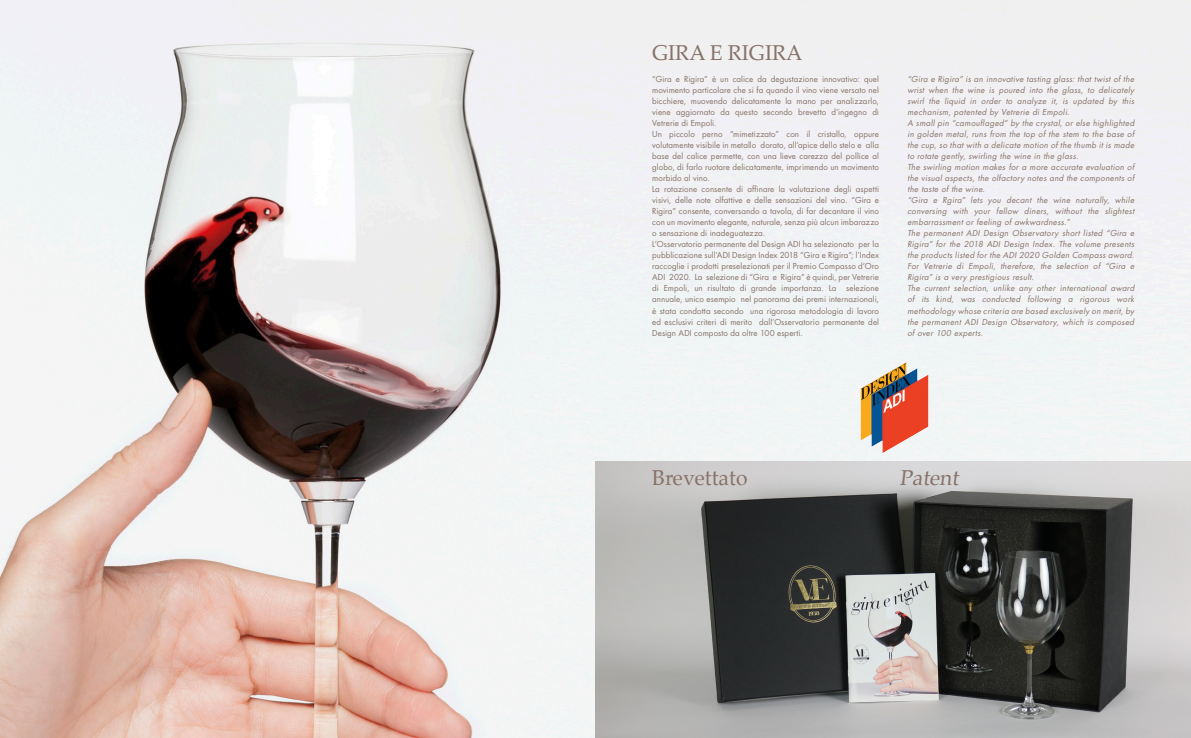
<style>
.page{position:relative;width:1191px;height:738px;background:#fff}
.page>*{position:absolute;margin:0;border:0;box-sizing:border-box;transform-origin:0 0}
.t1{font:21px "Palatino";color:#877269}
.t2{font:8px/11px "Futura";letter-spacing:.01em;color:#877269;text-align:justify}
.t3{font:italic 8px/11px "Futura";letter-spacing:.035em;color:#877269;text-align:justify}
</style>
<div class="page">
<img style="left:0;top:0;width:1191px;height:737px">
<img style="left:595px;top:461px;width:596px;height:276px">
<img style="left:855px;top:360px;width:78px;height:94px">
<p class="t1" style="left:652px;top:35px;width:152px">GIRA E RIGIRA</p>
<p class="t2" style="left:652px;top:74px;width:228px">“Gira e Rigira” è un calice da degustazione innovativo: quel movimento particolare che si fa quando il vino viene versato nel bicchiere, muovendo delicatamente la mano per analizzarlo, viene aggiornato da questo secondo brevetto d’ingegno di Vetrerie di Empoli.</p>
<p class="t2" style="left:652px;top:129px;width:228px">Un piccolo perno “mimetizzato” con il cristallo, oppure volutamente visibile in metallo dorato, all’apice dello stelo e alla base del calice permette, con una lieve carezza del pollice al globo, di farlo ruotare delicatamente, imprimendo un movimento morbido al vino.</p>
<p class="t2" style="left:652px;top:184px;width:228px">La rotazione consente di affinare la valutazione degli aspetti visivi, delle note olfattive e delle sensazioni del vino. “Gira e Rigira” consente, conversando a tavola, di far decantare il vino con un movimento elegante, naturale, senza più alcun imbarazzo o sensazione di inadeguatezza.</p>
<p class="t2" style="left:652px;top:239px;width:228px">L’Osservatorio permanente del Design ADI ha selezionato per la pubblicazione sull’ADI Design Index 2018 “Gira e Rigira”; l’Index raccoglie i prodotti preselezionati per il Premio Compasso d’Oro ADI 2020. La selezione di “Gira e Rigira” è quindi, per Vetrerie di Empoli, un risultato di grande importanza. La selezione annuale, unico esempio nel panorama dei premi internazionali, è stata condotta secondo una rigorosa metodologia di lavoro ed esclusivi criteri di merito dall’Osservatorio permanente del Design ADI composto da oltre 100 esperti.</p>
<p class="t3" style="left:907px;top:74px;width:228px">“Gira e Rigira” is an innovative tasting glass: that twist of the wrist when the wine is poured into the glass, to delicately swirl the liquid in order to analyze it, is updated by this mechanism, patented by Vetrerie di Empoli.</p>
<p class="t3" style="left:907px;top:118px;width:228px">A small pin “camouflaged” by the crystal, or else highlighted in golden metal, runs from the top of the stem to the base of the cup, so that with a delicate motion of the thumb it is made to rotate gently, swirling the wine in the glass.</p>
<p class="t3" style="left:907px;top:162px;width:228px">The swirling motion makes for a more accurate evaluation of the visual aspects, the olfactory notes and the components of the taste of the wine.</p>
<p class="t3" style="left:907px;top:195px;width:228px">“Gira e Rgira” lets you decant the wine naturally, while conversing with your fellow diners, without the slightest embarrassment or feeling of awkwardness.”</p>
<p class="t3" style="left:907px;top:228px;width:228px">The permanent ADI Design Observatory short listed “Gira e Rigira” for the 2018 ADI Design Index. The volume presents the products listed for the ADI 2020 Golden Compass award.<br>For Vetrerie di Empoli, therefore, the selection of “Gira e Rigira” is a very prestigious result.</p>
<p class="t3" style="left:907px;top:283px;width:228px">The current selection, unlike any other international award of its kind, was conducted following a rigorous work methodology whose criteria are based exclusively on merit, by the permanent ADI Design Observatory, which is composed of over 100 experts.</p>
<p class="t1" style="left:652px;top:460px;width:97px">Brevettato</p>
<p class="t1" style="left:899px;top:460px;width:65px">Patent</p>
</div>
